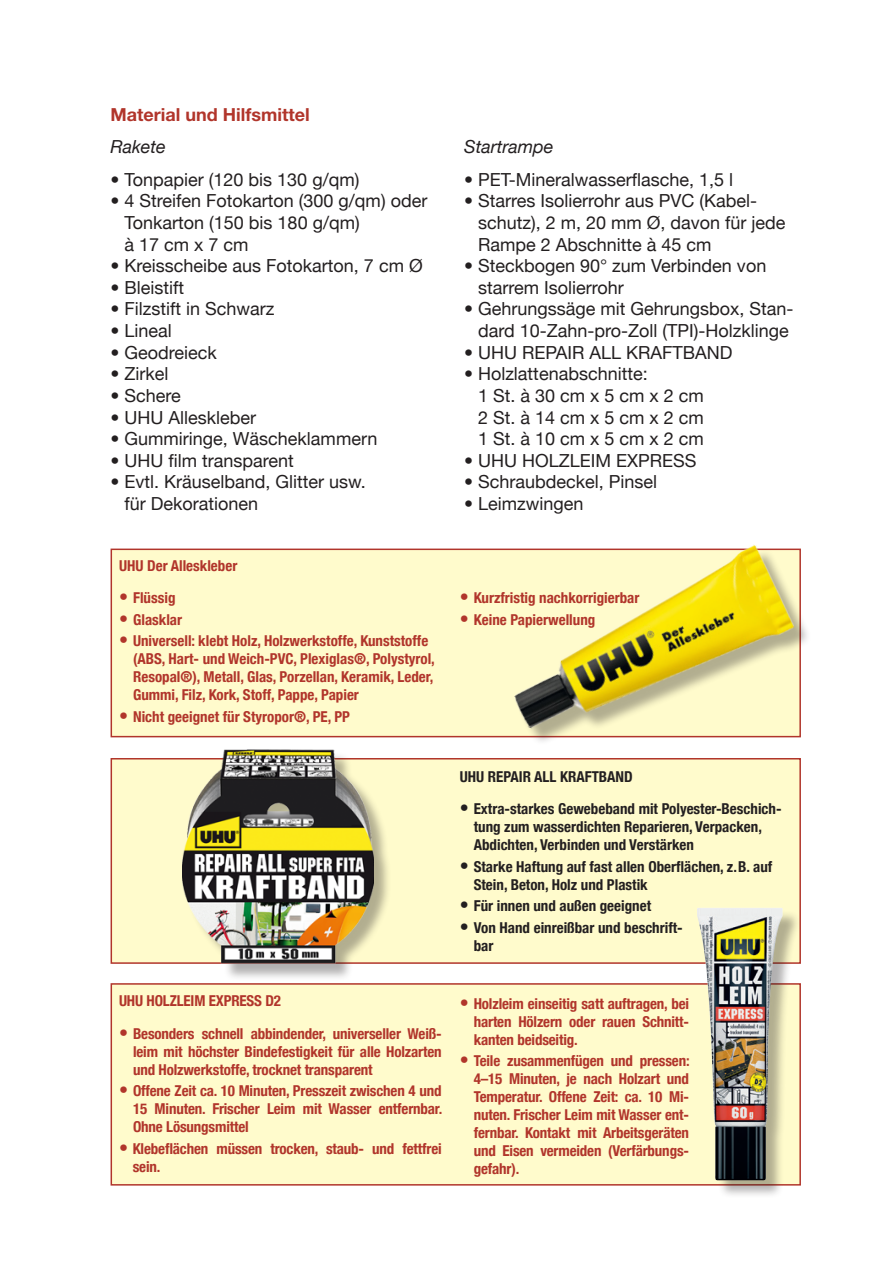
<style>
.page{position:relative;width:893px;height:1263px;background:#fff}
.page>*{position:absolute;margin:0;border:0;box-sizing:border-box;transform-origin:0 0}
.t1{font:18px/21.6px "Helvetica Neue";color:#231f20}
.t2{font:700 18px "Helvetica Neue";color:#b1352b}
.t3{font:italic 18px "Helvetica Neue";color:#231f20}
.t4{font:700 condensed 15px/18px "Helvetica Neue";letter-spacing:-.01em;color:#b1352b;text-align:justify}
.t5{font:700 condensed 15px/18px "Helvetica Neue";color:#231f20}
.s1{font-weight:700}
.s2{font-weight:400;font-stretch:normal;font-size:18px}
</style>
<div class="page">
<div style="left:111px;top:549px;width:690px;height:188px;background:#fffbcc;border:2px solid #b1352b"></div>
<div style="left:111px;top:758px;width:690px;height:206px;background:#fffbcc;border:2px solid #b1352b"></div>
<div style="left:111px;top:983px;width:690px;height:202px;background:#fffbcc;border:2px solid #b1352b"></div>
<div style="left:699px;top:910px;width:102px;height:289px;background:#231f20;opacity:.35"></div>
<img style="left:697px;top:908px;width:80px;height:272px">
<div style="left:185px;top:749px;width:207px;height:232px;background:#231f20;opacity:.35"></div>
<img style="left:182px;top:736px;width:191px;height:240px">
<img style="left:506px;top:544px;width:301px;height:257px">
<p class="t2" style="left:111px;top:104px;width:201px">Material und Hilfsmittel</p>
<p class="t3" style="left:111px;top:136px;width:57px">Rakete</p>
<p class="t1" style="left:111px;top:168px;width:250px"><span class="s1">•</span> Tonpapier (120 bis 130 g/qm)</p>
<p class="t1" style="left:125px;top:190px;width:304px;text-indent:-14px"><span class="s1">•</span> 4 Streifen Fotokarton (300 g/qm) oder<br>Tonkarton (150 bis 180 g/qm)<br>à 17 cm x 7 cm</p>
<p class="t1" style="left:111px;top:255px;width:314px"><span class="s1">•</span> Kreisscheibe aus Fotokarton, 7 cm Ø</p>
<p class="t1" style="left:111px;top:276px;width:75px"><span class="s1">•</span> Bleistift</p>
<p class="t1" style="left:111px;top:298px;width:165px"><span class="s1">•</span> Filzstift in Schwarz</p>
<p class="t1" style="left:111px;top:320px;width:63px"><span class="s1">•</span> Lineal</p>
<p class="t1" style="left:111px;top:341px;width:108px"><span class="s1">•</span> Geodreieck</p>
<p class="t1" style="left:111px;top:363px;width:60px"><span class="s1">•</span> Zirkel</p>
<p class="t1" style="left:111px;top:384px;width:72px"><span class="s1">•</span> Schere</p>
<p class="t1" style="left:111px;top:406px;width:147px"><span class="s1">•</span> UHU Alleskleber</p>
<p class="t1" style="left:111px;top:428px;width:268px"><span class="s1">•</span> Gummiringe, Wäscheklammern</p>
<p class="t1" style="left:111px;top:449px;width:185px"><span class="s1">•</span> UHU film transparent</p>
<p class="t1" style="left:125px;top:471px;width:243px;text-indent:-14px"><span class="s1">•</span> Evtl. Kräuselband, Glitter usw. für Dekorationen</p>
<p class="t4" style="left:119px;top:556px;width:120px">UHU Der Alleskleber</p>
<p class="t4" style="left:119px;top:589px;width:58px"><span class="s2">•</span> Flüssig</p>
<p class="t4" style="left:119px;top:610px;width:65px"><span class="s2">•</span> Glasklar</p>
<p class="t4" style="left:133px;top:632px;width:303px;text-align:left;text-indent:-14px"><span class="s2">•</span> Universell: klebt Holz, Holzwerkstoffe, Kunststoffe (ABS, Hart- und Weich-PVC, Plexiglas®, Polystyrol, Resopal®), Metall, Glas, Porzellan, Keramik, Leder, Gummi, Filz, Kork, Stoff, Pappe, Papier</p>
<p class="t4" style="left:119px;top:707px;width:232px"><span class="s2">•</span> Nicht geeignet für Styropor®, PE, PP</p>
<p class="t4" style="left:119px;top:991px;width:163px">UHU HOLZLEIM EXPRESS D2</p>
<p class="t4" style="left:133px;top:1024px;width:310px;text-indent:-14px"><span class="s2">•</span> Besonders schnell abbindender, universeller Weiß&shy;leim mit höchster Bindefestigkeit für alle Holzarten und Holzwerkstoffe, trocknet transparent</p>
<p class="t4" style="left:133px;top:1081px;width:311px;text-indent:-14px"><span class="s2">•</span> Offene Zeit ca. 10 Minuten, Presszeit zwischen 4 und 15 Minuten. Frischer Leim mit Wasser entfernbar.<br>Ohne Lösungsmittel</p>
<p class="t4" style="left:133px;top:1139px;width:311px;text-indent:-14px"><span class="s2">•</span> Klebeflächen müssen trocken, staub- und fettfrei sein.</p>
<p class="t3" style="left:464px;top:136px;width:91px">Startrampe</p>
<p class="t1" style="left:464px;top:168px;width:271px"><span class="s1">•</span> PET-Mineralwasserflasche, 1,5 l</p>
<p class="t1" style="left:478px;top:190px;width:309px;text-indent:-14px"><span class="s1">•</span> Starres Isolierrohr aus PVC (Kabel&shy;schutz), 2 m, 20 mm Ø, davon für jede<br>Rampe 2 Abschnitte à 45 cm</p>
<p class="t1" style="left:478px;top:255px;width:290px;text-indent:-14px"><span class="s1">•</span> Steckbogen 90° zum Verbinden von starrem Isolierrohr</p>
<p class="t1" style="left:464px;top:298px;width:331px;text-align:center"><span class="s1">•</span> Gehrungssäge mit Gehrungsbox, Stan&shy;dard 10-Zahn-pro-Zoll (TPI)-Holzklinge</p>
<p class="t1" style="left:464px;top:341px;width:270px"><span class="s1">•</span> UHU REPAIR ALL KRAFTBAND</p>
<p class="t1" style="left:478px;top:363px;width:227px;text-indent:-14px"><span class="s1">•</span> Holzlattenabschnitte:<br>1 St. à 30 cm x 5 cm x 2 cm<br>2 St. à 14 cm x 5 cm x 2 cm<br>1 St. à 10 cm x 5 cm x 2 cm</p>
<p class="t1" style="left:464px;top:449px;width:234px"><span class="s1">•</span> UHU HOLZLEIM EXPRESS</p>
<p class="t1" style="left:464px;top:471px;width:195px"><span class="s1">•</span> Schraubdeckel, Pinsel</p>
<p class="t1" style="left:464px;top:492px;width:121px"><span class="s1">•</span> Leimzwingen</p>
<p class="t4" style="left:460px;top:588px;width:181px"><span class="s2">•</span> Kurzfristig nachkorrigierbar</p>
<p class="t4" style="left:460px;top:610px;width:137px"><span class="s2">•</span> Keine Papierwellung</p>
<p class="t5" style="left:460px;top:767px;width:175px">UHU REPAIR ALL KRAFTBAND</p>
<p class="t5" style="left:474px;top:800px;width:309px;text-indent:-14px"><span class="s2">•</span> Extra-starkes Gewebeband mit Polyester-Beschich&shy;tung zum wasserdichten Reparieren, Verpacken,<br>Abdichten, Verbinden und Verstärken</p>
<p class="t5" style="left:474px;top:857px;width:300px;text-indent:-14px"><span class="s2">•</span> Starke Haftung auf fast allen Oberflächen, z.B. auf<br>Stein, Beton, Holz und Plastik</p>
<p class="t5" style="left:460px;top:897px;width:193px"><span class="s2">•</span> Für innen und außen geeignet</p>
<p class="t5" style="left:474px;top:918px;width:211px;text-indent:-14px"><span class="s2">•</span> Von Hand einreißbar und beschrift&shy;bar</p>
<p class="t4" style="left:474px;top:994px;width:217px;text-indent:-14px"><span class="s2">•</span> Holzleim einseitig satt auftragen, bei harten Hölzern oder rauen Schnitt&shy;kanten beidseitig.</p>
<p class="t4" style="left:474px;top:1052px;width:217px;text-indent:-14px"><span class="s2">•</span> Teile zusammenfügen und pressen:<br>4–15 Minuten, je nach Holzart und Temperatur. Offene Zeit: ca. 10 Mi&shy;nuten. Frischer Leim mit Wasser ent&shy;fernbar. Kontakt mit Arbeitsgeräten und Eisen vermeiden (Verfärbungs&shy;gefahr).</p>
</div>
